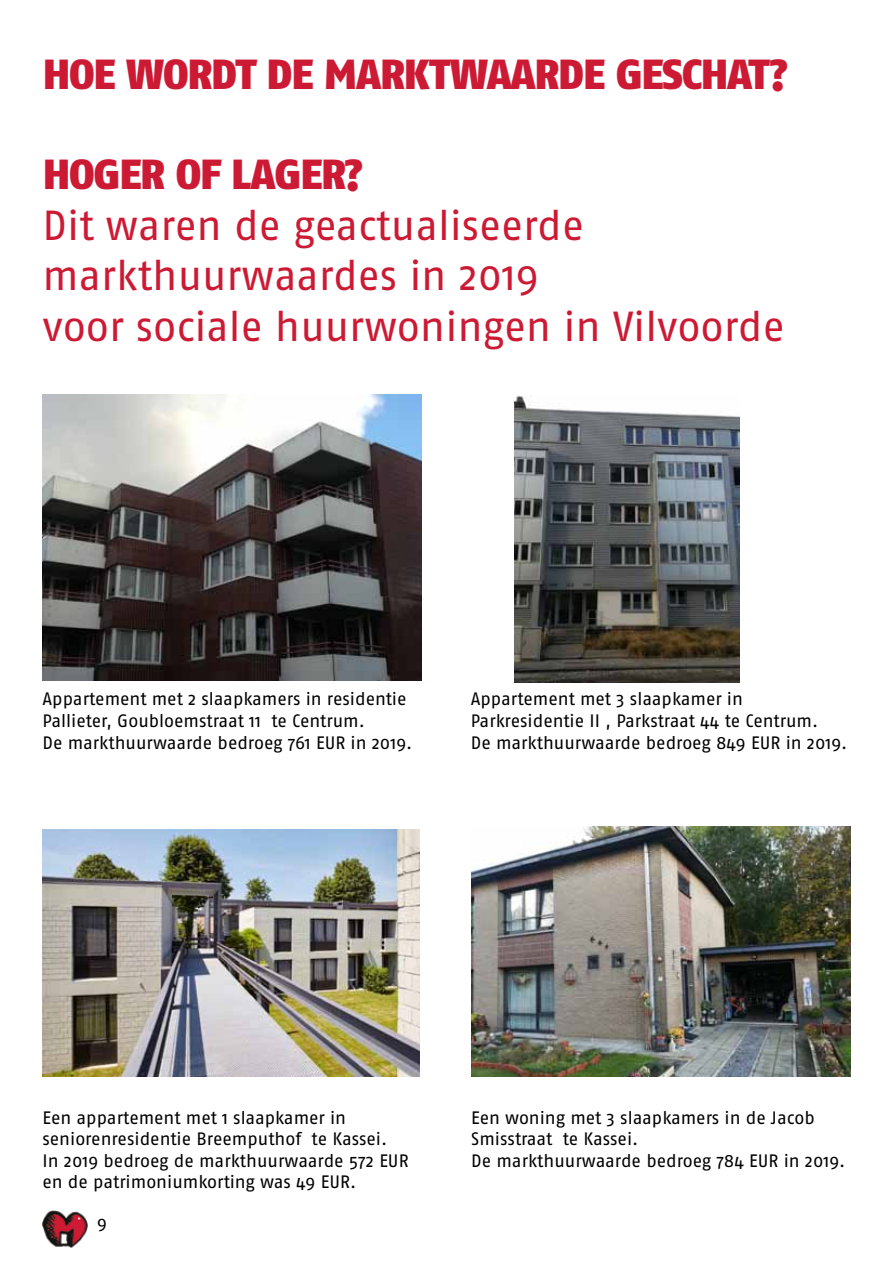
<style>
.page{position:relative;width:893px;height:1263px;background:#fff}
.page>*{position:absolute;margin:0;border:0;box-sizing:border-box;transform-origin:0 0}
.t1{font:42px/50.4px "Fago OT";color:#cd1a34}
.t2{font:900 42px "Fago OT";letter-spacing:-.03em;color:#cd1a34}
.t3{font:18px/21.6px "Fago OT";letter-spacing:-.005em;color:#000}
</style>
<div class="page">
<img style="left:43px;top:1211px;width:44px;height:36px">
<img style="left:43px;top:394px;width:379px;height:287px">
<img style="left:514px;top:396px;width:225px;height:286px">
<img style="left:43px;top:830px;width:377px;height:246px">
<img style="left:471px;top:827px;width:379px;height:249px">
<h1 class="t2" style="left:43px;top:49px;width:25px">HOE</h1>
<h1 class="t2" style="left:126px;top:49px;width:62px">WORDT</h1>
<h1 class="t2" style="left:267px;top:49px;width:292px">DE MARKTWAARDE</h1>
<h1 class="t2" style="left:616px;top:49px;width:23px">GESCH</h1>
<h1 class="t2" style="left:727px;top:49px;width:63px">AT?</h1>
<h1 class="t2" style="left:43px;top:150px;width:322px">HOGER OF LAGER?</h1>
<h1 class="t1" style="left:43px;top:200px;width:744px">Dit waren de geactualiseerde markthuurwaardes in 2019<br>voor sociale huurwoningen in Vilvoorde</h1>
<p class="t3" style="left:43px;top:688px;width:371px">Appartement met 2 slaapkamers in residentie<br>Pallieter, Goubloemstraat 11 te Centrum.<br>De markthuurwaarde bedroeg 761 EUR in 2019.</p>
<p class="t3" style="left:471px;top:688px;width:378px">Appartement met 3 slaapkamer in<br>Parkresidentie II , Parkstraat 44 te Centrum.<br>De markthuurwaarde bedroeg 849 EUR in 2019.</p>
<p class="t3" style="left:43px;top:1106px;width:368px">Een appartement met 1 slaapkamer in seniorenresidentie Breemputhof te Kassei.<br>In 2019 bedroeg de markthuurwaarde 572 EUR en de patrimoniumkorting was 49 EUR.</p>
<p class="t3" style="left:471px;top:1106px;width:376px">Een woning met 3 slaapkamers in de Jacob<br>Smisstraat te Kassei.<br>De markthuurwaarde bedroeg 784 EUR in 2019.</p>
<p class="t3" style="left:97px;top:1212px;width:12px">9</p>
</div>
